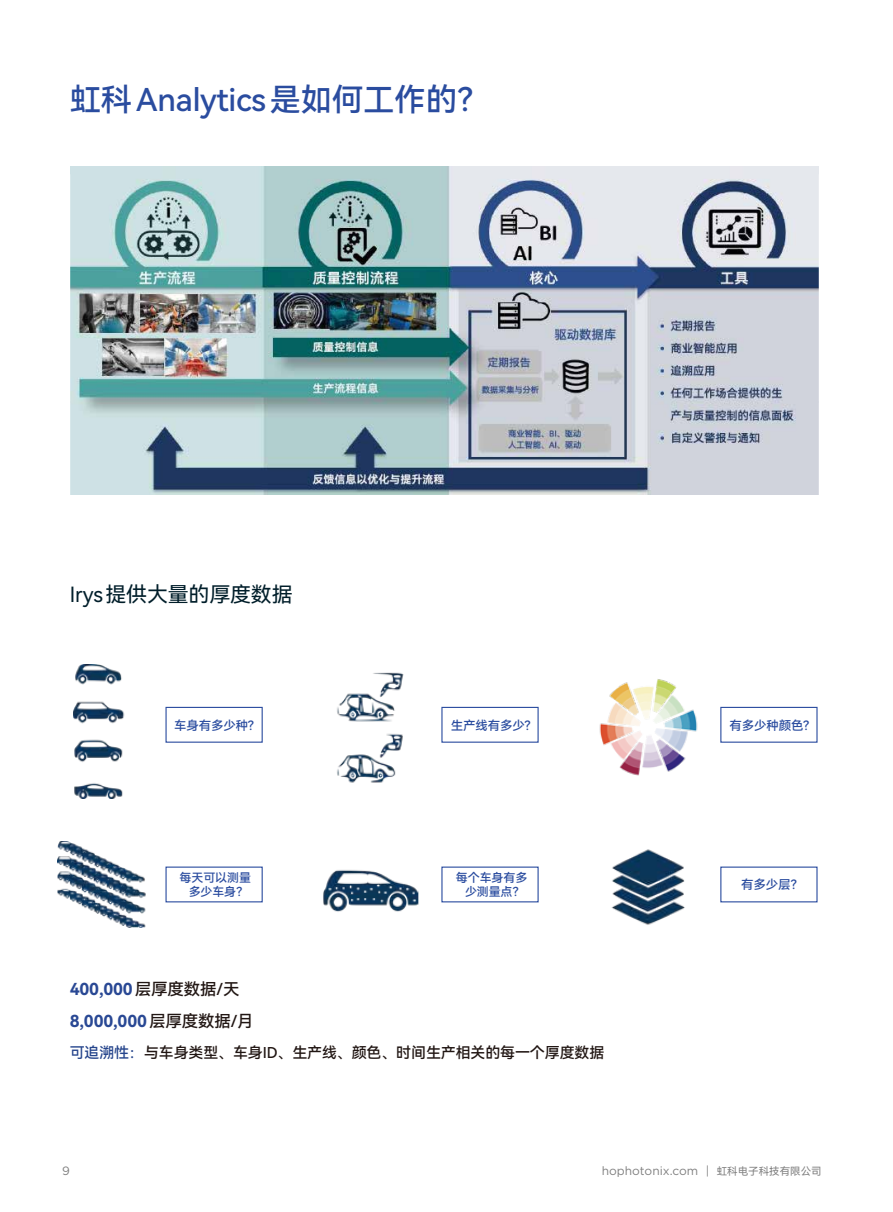
<style>
.page{position:relative;width:893px;height:1212px;background:#fff}
.page>*{position:absolute;margin:0;border:0;box-sizing:border-box;transform-origin:0 0}
.t1{font:31.5px "Harmony OS Sans SC Medium";letter-spacing:-.01em;color:#2a4c9f}
.t2{font:21px "Harmony OS Sans SC";letter-spacing:-.01em;color:#011e2a}
.t3{font:16.5px/31.2px "Harmony OS Sans SC Bold";letter-spacing:-.01em;color:#294894}
.t4{font:15px "Harmony OS Sans SC Medium";letter-spacing:-.01em;color:#211613}
.t5{font:12.45px "Harmony OS Sans SC Medium";letter-spacing:-.01em;color:#2a4c9f}
.t6{font:12px "Gotham";color:#808080}
.t7{font:12px/14.4px "Harmony OS Sans SC Medium";letter-spacing:-.01em;color:#2a4c9f;text-align:center}
.s1{font-family:"Harmony OS Sans SC Medium";color:#221714}
.s2{color:#26458c}
.s3{font-family:"Harmony OS Sans SC";font-size:10.5px}
</style>
<div class="page">
<img style="left:71px;top:166px;width:747px;height:328px">
<img style="left:323px;top:870px;width:95px;height:42px">
<img style="left:611px;top:849px;width:74px;height:76px">
<img style="left:57px;top:841px;width:89px;height:86px">
<img style="left:74px;top:664px;width:93px;height:135px">
<img style="left:599px;top:679px;width:99px;height:97px">
<img style="left:337px;top:672px;width:67px;height:111px">
<div style="left:165px;top:707px;width:98px;height:36px;border:1px solid #2a4c9f"></div>
<svg style="left:441px;top:706px;width:98px;height:37px"></svg>
<div style="left:720px;top:707px;width:97px;height:36px;border:1px solid #2a4c9f"></div>
<h1 class="t1" style="left:70px;top:78px;width:420px">虹科Analytics是如何工作的？</h1>
<h2 class="t2" style="left:70px;top:580px;width:224px">Irys提供大量的厚度数据</h2>
<p class="t5" style="left:174px;top:716px;width:81px">车身有多少种?</p>
<p class="t5" style="left:451px;top:716px;width:81px">生产线有多少?</p>
<p class="t5" style="left:730px;top:716px;width:81px">有多少种颜色?</p>
<p class="t7" style="left:180px;top:870px;width:73px">每天可以测量多少车身？</p>
<p class="t7" style="left:456px;top:870px;width:73px">每个车身有多少测量点？</p>
<p class="t3" style="left:70px;top:973px;width:186px">400,000<span class="s1">层厚度数据/天<br></span>8,000,000<span class="s1">层厚度数据/月</span></p>
<p class="t4" style="left:70px;top:1042px;width:536px"><span class="s2">可追溯性：</span>与车身类型、车身ID、生产线、颜色、时间生产相关的每一个厚度数据</p>
<p class="t5" style="left:741px;top:876px;width:63px">有多少层？</p>
<p class="t6" style="left:62px;top:1164px;width:9px">9</p>
<p class="t6" style="left:602px;top:1164px;width:222px">hophotonix.com | <span class="s3">虹科电子科技有限公司</span></p>
</div>
